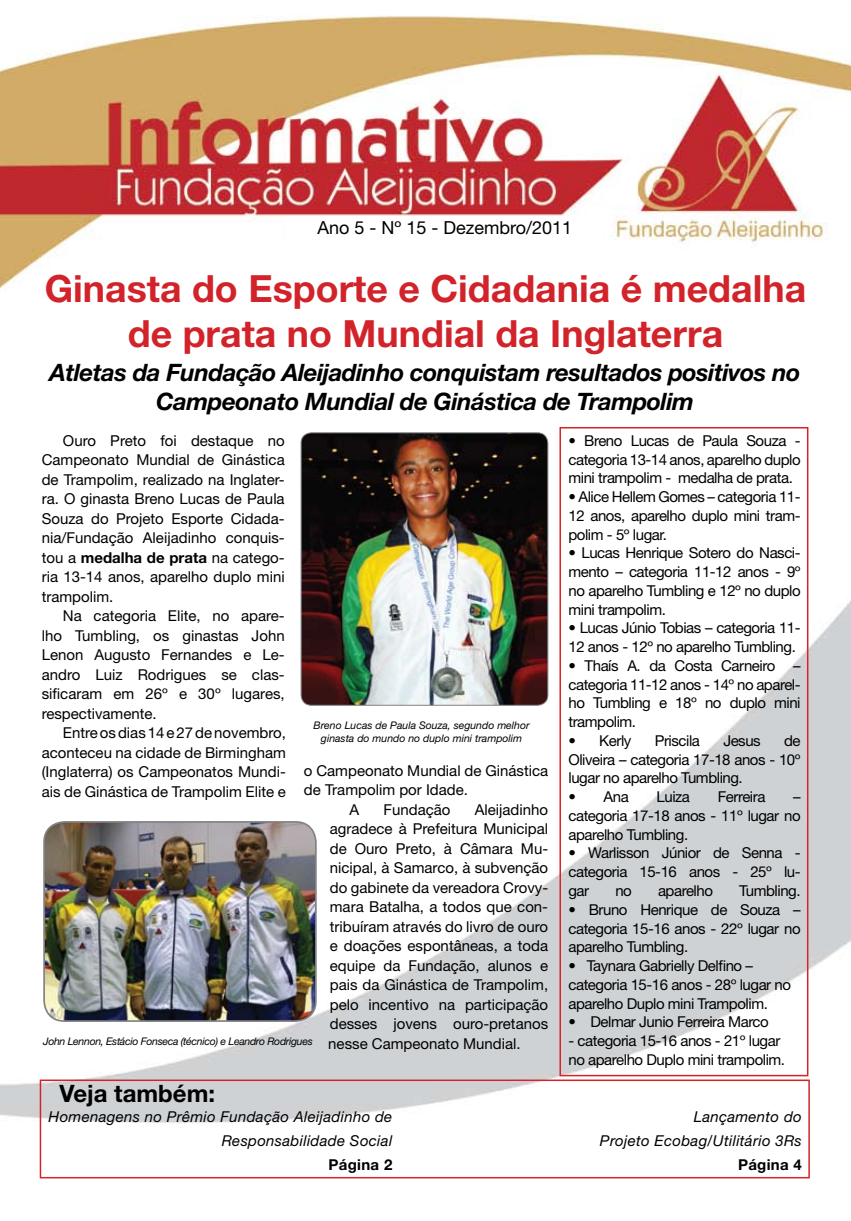
<style>
.page{position:relative;width:851px;height:1221px;background:#fff}
.page>*{position:absolute;margin:0;border:0;box-sizing:border-box;transform-origin:0 0}
.t1{font:700 37.5px/45px "Helvetica Neue";color:#d2232a;text-align:center}
.t2{font:italic 700 24px/28.8px "Helvetica Neue";letter-spacing:-.02em;color:#000;text-align:center}
.t3{font:700 24px "Helvetica Neue";color:#000}
.t4{font:18px "Helvetica Neue";color:#000}
.t5{font:15px/19.5px "Helvetica Neue";letter-spacing:-.03em;color:#000;text-align:justify}
.t6{font:italic 15px/24px "Helvetica Neue";letter-spacing:.02em;color:#000;text-align:right}
.t7{font:15px "Helvetica Neue";color:#000}
.t8{font:700 15px "Helvetica Neue";letter-spacing:.02em;color:#000}
.t9{font:italic 10.5px/12.6px "Helvetica Neue";color:#000;text-align:center}
.t10{font:italic 10.5px "Helvetica Neue";letter-spacing:-.03em;color:#000}
.s1{font-weight:700}
</style>
<div class="page">
<img style="left:0;top:15px;width:850px;height:1164px">
<div style="left:284px;top:216px;width:314px;height:36px;background:#fff"></div>
<div style="left:40px;top:1079px;width:769px;height:99px;border:2px solid #d52429"></div>
<img style="left:44px;top:821px;width:272px;height:199px">
<div style="left:43px;top:821px;width:273px;height:200px;border:2px solid #808285;border-radius:20px"></div>
<img style="left:301px;top:433px;width:246px;height:272px">
<div style="left:300px;top:432px;width:248px;height:273px;border:1px solid #808285;border-radius:10px"></div>
<div style="left:559px;top:427px;width:249px;height:649px;border:2px solid #d52429"></div>
<p class="t4" style="left:317px;top:217px;width:256px">Ano 5 - Nº 15 - Dezembro/2011</p>
<h1 class="t1" style="left:45px;top:265px;width:762px">Ginasta do Esporte e Cidadania é medalha de prata no Mundial da Inglaterra</h1>
<h2 class="t2" style="left:49px;top:358px;width:752px">Atletas da Fundação Aleijadinho conquistam resultados positivos no<br>Campeonato Mundial de Ginástica de Trampolim</h2>
<p class="t5" style="left:42px;top:430px;width:244px;text-indent:21px">Ouro Preto foi destaque no Campeonato Mundial de Ginástica de Trampolim, realizado na Inglater&shy;ra. O ginasta Breno Lucas de Paula Souza do Projeto Esporte Cidada&shy;nia/Fundação Aleijadinho conquis&shy;tou a <span class="s1">medalha de prata</span> na catego&shy;ria 13-14 anos, aparelho duplo mini trampolim.</p>
<p class="t5" style="left:42px;top:606px;width:244px;text-indent:21px">Na categoria Elite, no apare&shy;lho Tumbling, os ginastas John Lenon Augusto Fernandes e Le&shy;andro Luiz Rodrigues se clas&shy;sificaram em 26º e 30º lugares, respectivamente.</p>
<p class="t5" style="left:42px;top:723px;width:246px;text-indent:21px">Entre os dias 14 e 27 de novembro, aconteceu na cidade de Birmingham (Inglaterra) os Campeonatos Mundi&shy;ais de Ginástica de Trampolim Elite e</p>
<p class="t9" style="left:313px;top:718px;width:217px">Breno Lucas de Paula Souza, segundo melhor ginasta do mundo no duplo mini trampolim</p>
<p class="t7" style="left:304px;top:761px;width:246px">o Campeonato Mundial de Ginástica</p>
<p class="t7" style="left:304px;top:780px;width:165px">de Trampolim por Idade.</p>
<p class="t5" style="left:349px;top:799px;width:11px">A</p>
<p class="t7" style="left:383px;top:800px;width:68px">Fundação</p>
<p class="t5" style="left:328px;top:799px;width:221px;text-indent:146px">Aleijadinho agradece à Prefeitura Municipal de Ouro Preto, à Câmara Mu&shy;nicipal, à Samarco, à subvenção do gabinete da vereadora Crovy&shy;mara Batalha, a todos que con&shy;tribuíram através do livro de ouro e doações espontâneas, a toda equipe da Fundação, alunos e pais da Ginástica de Trampolim, pelo incentivo na participação desses jovens ouro-pretanos nesse Campeonato Mundial.</p>
<p class="t10" style="left:43px;top:1034px;width:271px">John Lennon, Estácio Fonseca (técnico) e Leandro Rodrigues</p>
<h2 class="t3" style="left:60px;top:1078px;width:157px">Veja também:</h2>
<p class="t6" style="left:49px;top:1104px;width:345px">Homenagens no Prêmio Fundação Aleijadinho de<br>Responsabilidade Social</p>
<p class="t8" style="left:328px;top:1155px;width:65px">Página 2</p>
<p class="t5" style="left:568px;top:431px;width:234px;line-height:18.8px">• Breno Lucas de Paula Souza - categoria 13-14 anos, aparelho duplo mini trampolim - medalha de prata.</p>
<p class="t5" style="left:568px;top:487px;width:234px;line-height:18.8px">• Alice Hellem Gomes – categoria 11- 12 anos, aparelho duplo mini tram&shy;polim - 5º lugar.</p>
<p class="t5" style="left:568px;top:543px;width:234px;line-height:18.8px">• Lucas Henrique Sotero do Nasci&shy;mento – categoria 11-12 anos - 9º no aparelho Tumbling e 12º no duplo mini trampolim.</p>
<p class="t5" style="left:568px;top:618px;width:234px;line-height:18.8px">• Lucas Júnio Tobias – categoria 11-<br>12 anos - 12º no aparelho Tumbling.</p>
<p class="t5" style="left:568px;top:656px;width:234px;line-height:18.8px">• Thaís A. da Costa Carneiro – categoria 11-12 anos - 14º no aparel&shy;ho Tumbling e 18º no duplo mini trampolim.</p>
<p class="t5" style="left:568px;top:730px;width:64px">• Kerly</p>
<p class="t5" style="left:654px;top:730px;width:47px">Priscila</p>
<p class="t5" style="left:723px;top:730px;width:39px">Jesus</p>
<p class="t5" style="left:568px;top:731px;width:234px;line-height:18.8px;text-indent:215px">de Oliveira – categoria 17-18 anos - 10º lugar no aparelho Tumbling.</p>
<p class="t5" style="left:568px;top:786px;width:62px">• Ana</p>
<p class="t5" style="left:656px;top:786px;width:35px">Luiza</p>
<p class="t5" style="left:717px;top:786px;width:49px">Ferreira</p>
<p class="t5" style="left:568px;top:787px;width:234px;line-height:18.8px;text-indent:224px">– categoria 17-18 anos - 11º lugar no aparelho Tumbling.</p>
<p class="t5" style="left:568px;top:843px;width:234px;line-height:18.8px">• Warlisson Júnior de Senna - categoria 15-16 anos - 25º lu&shy;gar</p>
<p class="t5" style="left:615px;top:880px;width:18px">no</p>
<p class="t5" style="left:658px;top:880px;width:56px">aparelho</p>
<p class="t5" style="left:739px;top:880px;width:63px">Tumbling.</p>
<p class="t5" style="left:568px;top:899px;width:234px;line-height:18.8px">• Bruno Henrique de Souza – categoria 15-16 anos - 22º lugar no aparelho Tumbling.</p>
<p class="t5" style="left:568px;top:956px;width:224px;line-height:18.8px;text-align:left">• Taynara Gabrielly Delfino – categoria 15-16 anos - 28º lugar no aparelho Duplo mini Trampolim.</p>
<p class="t5" style="left:568px;top:1011px;width:202px">• Delmar Junio Ferreira Marco</p>
<p class="t5" style="left:568px;top:1031px;width:218px;line-height:18.8px">- categoria 15-16 anos - 21º lugar no aparelho Duplo mini trampolim.</p>
<p class="t6" style="left:600px;top:1104px;width:203px">Lançamento do<br>Projeto Ecobag/Utilitário 3Rs</p>
<p class="t8" style="left:738px;top:1155px;width:65px">Página 4</p>
</div>
